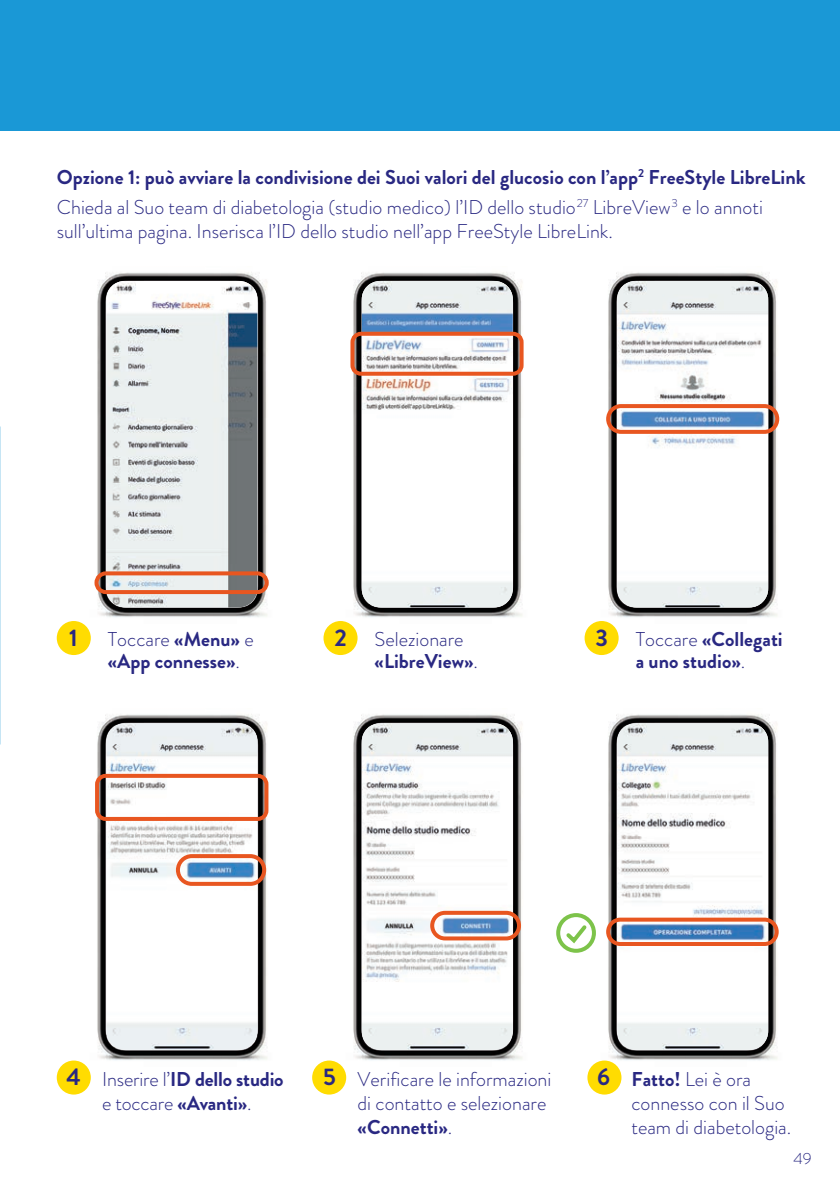
<style>
.page{position:relative;width:840px;height:1191px;background:#fff}
.page>*{position:absolute;margin:0;border:0;box-sizing:border-box;transform-origin:0 0}
.t1{font:700 24px "Brandon Grotesque";color:#292882}
.t2{font:700 20px/22px "Brandon Grotesque";color:#292882}
.t3{font:300 20px/24px "Brandon Grotesque";color:#292882}
.t4{font:300 16px "Brandon Grotesque";color:#292882}
.s1{font-weight:300}
.s2{font-weight:700}
</style>
<div class="page">
<img style="left:97px;top:714px;width:172px;height:347px">
<img style="left:106px;top:723px;width:151px;height:326px">
<img style="left:353px;top:714px;width:169px;height:347px">
<img style="left:361px;top:723px;width:151px;height:326px">
<img style="left:595px;top:714px;width:184px;height:350px">
<img style="left:617px;top:723px;width:150px;height:326px">
<div style="left:605px;top:917px;width:173px;height:29px;border:4px solid #e85620;border-radius:12px"></div>
<img style="left:344px;top:272px;width:180px;height:352px">
<img style="left:596px;top:272px;width:184px;height:352px">
<img style="left:361px;top:281px;width:151px;height:326px">
<img style="left:617px;top:281px;width:150px;height:326px">
<div style="left:0;top:0;width:839px;height:130px;background:#1a98d6"></div>
<img style="left:97px;top:272px;width:172px;height:346px">
<img style="left:106px;top:281px;width:151px;height:326px">
<div style="left:94px;top:571px;width:174px;height:23px;border:4px solid #e85620;border-radius:9px"></div>
<div style="left:176px;top:854px;width:90px;height:32px;border:4px solid #e85620;border-radius:14px"></div>
<div style="left:430px;top:910px;width:90px;height:30px;border:4px solid #e85620;border-radius:13px"></div>
<div style="left:95px;top:774px;width:173px;height:47px;border:4px solid #e85620;border-radius:9px"></div>
<div style="left:605px;top:404px;width:173px;height:30px;border:4px solid #e85620;border-radius:13px"></div>
<div style="left:57px;top:621px;width:34px;height:34px;background:#ffdc01;border-radius:50%"></div>
<div style="left:57px;top:1060px;width:34px;height:34px;background:#ffdc01;border-radius:50%"></div>
<div style="left:323px;top:621px;width:34px;height:34px;background:#ffdc01;border-radius:50%"></div>
<div style="left:312px;top:1060px;width:34px;height:34px;background:#ffdc01;border-radius:50%"></div>
<div style="left:584px;top:621px;width:34px;height:34px;background:#ffdc01;border-radius:50%"></div>
<div style="left:587px;top:1060px;width:34px;height:34px;background:#ffdc01;border-radius:50%"></div>
<div style="left:556px;top:913px;width:39px;height:39px;border:4px solid #7dc34a;border-radius:50%"></div>
<svg style="left:562px;top:921px;width:27px;height:25px"></svg>
<div style="left:350px;top:332px;width:173px;height:44px;border:4px solid #e85620;border-radius:9px"></div>
<p class="t2" style="left:57px;top:163px;width:750px;line-height:29.6px">Opzione 1: può avviare la condivisione dei Suoi valori del glucosio con l’app<sup>2</sup> FreeStyle LibreLink<br><span class="s1">Chieda al Suo team di diabetologia (studio medico) l’ID dello studio</span><sup>27</sup> <span class="s1">LibreView</span><sup>3</sup> <span class="s1">e lo annoti</span></p>
<p class="t3" style="left:57px;top:219px;width:557px">sull’ultima pagina. Inserisca l’ID dello studio nell’app FreeStyle LibreLink.</p>
<p class="t1" style="left:69px;top:620px;width:10px">1</p>
<p class="t2" style="left:108px;top:629px;width:147px"><span class="s1">Toccare</span> «Menu» <span class="s1">e </span>«App connesse»<span class="s1">.</span></p>
<p class="t1" style="left:334px;top:620px;width:14px">2</p>
<p class="t3" style="left:374px;top:628px;width:105px;line-height:22px">Selezionare <span class="s2">«LibreView»</span>.</p>
<p class="t1" style="left:595px;top:620px;width:14px">3</p>
<p class="t2" style="left:635px;top:629px;width:148px"><span class="s1">Toccare</span> «Collegati a uno studio»<span class="s1">.</span></p>
<p class="t1" style="left:66px;top:1060px;width:16px">4</p>
<p class="t2" style="left:102px;top:1067px;width:183px;line-height:24px"><span class="s1">Inserire l’</span>ID dello studio <span class="s1">e toccare</span> «Avanti»<span class="s1">.</span></p>
<p class="t1" style="left:323px;top:1060px;width:14px">5</p>
<p class="t3" style="left:357px;top:1067px;width:195px">Verificare le informazioni di contatto e selezionare <span class="s2">«Connetti»</span>.</p>
<p class="t1" style="left:596px;top:1060px;width:14px">6</p>
<p class="t3" style="left:631px;top:1067px;width:161px"><span class="s2">Fatto!</span> Lei è ora connesso con il Suo team di diabetologia.</p>
<p class="t4" style="left:793px;top:1147px;width:20px">49</p>
</div>
